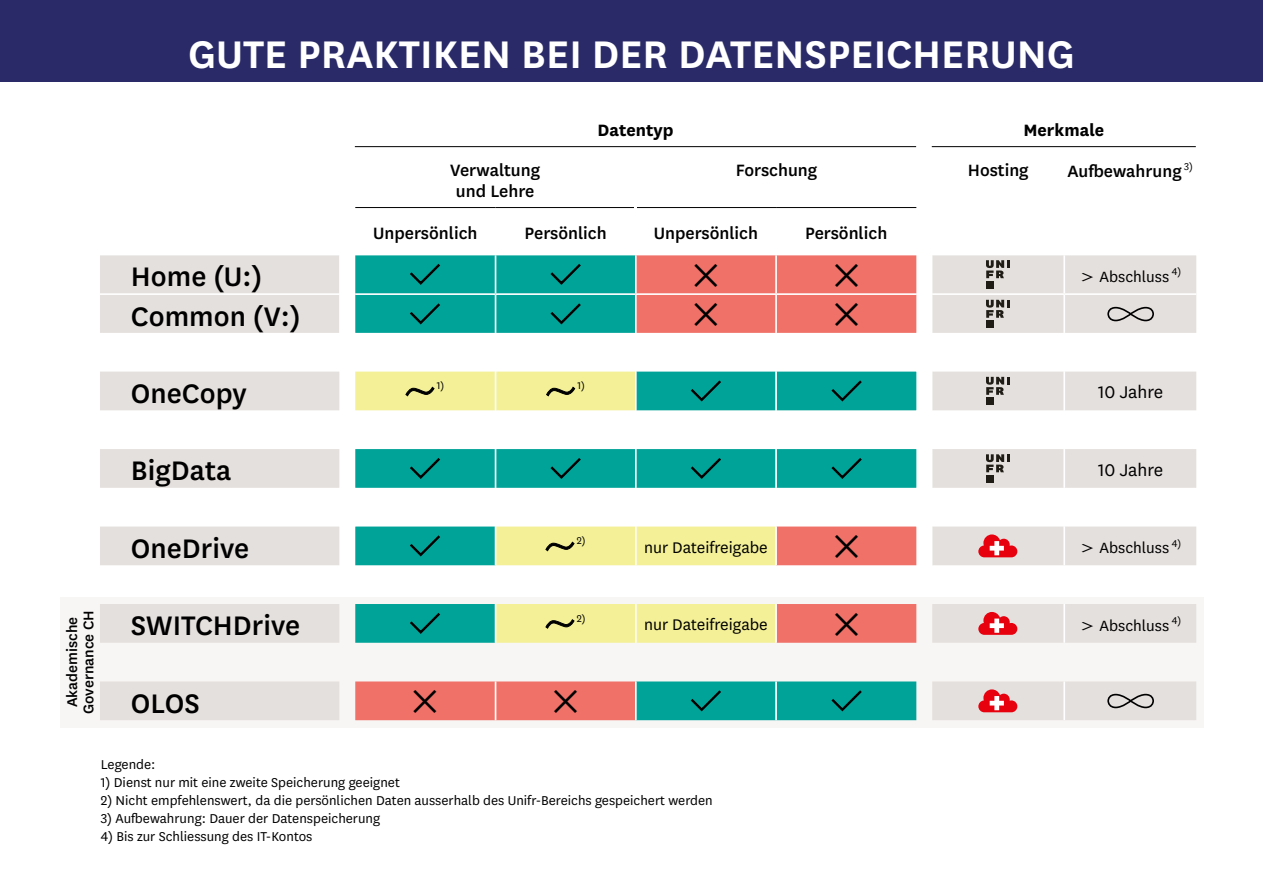
<style>
.page{position:relative;width:1263px;height:893px;background:#fff}
.page>*{position:absolute;margin:0;border:0;box-sizing:border-box;transform-origin:0 0}
.t1{font:600 45px "National Uni Fr";color:#fff}
.t2{font:500 31.35px "National Uni Fr";color:#000}
.t3{font:19.8px "National Uni Fr";color:#000}
.t4{font:500 19.2px/20.5px "National Uni Fr";color:#000}
.t5{font:700 19.2px "National Uni Fr";color:#000}
.t6{font:18px "National Uni Fr";color:#000}
.t7{font:17.4px "National Uni Fr";color:#000}
.t8{font:500 16.5px/16.5px "National Uni Fr";color:#000;text-align:center}
.t9{font:15px "National Uni Fr";color:#000}
.t10{font:11.55px "National Uni Fr";color:#000}
.s1{font-size:19.8px}
</style>
<div class="page">
<div style="left:0;top:0;width:1263px;height:81px;background:#2a2a69"></div>
<div style="left:60px;top:597px;width:1143px;height:130px;background:#f8f6f5"></div>
<svg style="left:100px;top:255px;width:1096px;height:465px;fill:#e4e0dd"></svg>
<svg style="left:355px;top:295px;width:561px;height:425px"></svg>
<svg style="left:339px;top:333px;width:593px;height:194px"></svg>
<hr style="left:355px;top:207px;width:140px;height:1px;background:#000">
<hr style="left:495px;top:207px;width:141px;height:1px;background:#000">
<hr style="left:636px;top:207px;width:140px;height:1px;background:#000">
<hr style="left:776px;top:207px;width:140px;height:1px;background:#000">
<hr style="left:495px;top:295px;width:1px;height:38px;background:#fff">
<hr style="left:635px;top:295px;width:2px;height:38px;background:#fff">
<hr style="left:775px;top:295px;width:2px;height:38px;background:#fff">
<hr style="left:495px;top:333px;width:1px;height:39px;background:#fff">
<hr style="left:635px;top:333px;width:2px;height:39px;background:#fff">
<hr style="left:775px;top:333px;width:2px;height:39px;background:#fff">
<hr style="left:635px;top:372px;width:2px;height:38px;background:#fff">
<hr style="left:775px;top:372px;width:2px;height:38px;background:#fff">
<hr style="left:495px;top:410px;width:1px;height:39px;background:#fff">
<hr style="left:635px;top:410px;width:2px;height:39px;background:#fff">
<hr style="left:775px;top:410px;width:2px;height:39px;background:#fff">
<hr style="left:495px;top:449px;width:1px;height:39px;background:#fff">
<hr style="left:635px;top:449px;width:2px;height:39px;background:#fff">
<hr style="left:775px;top:449px;width:2px;height:39px;background:#fff">
<hr style="left:495px;top:488px;width:1px;height:39px;background:#fff">
<hr style="left:635px;top:488px;width:2px;height:39px;background:#fff">
<hr style="left:775px;top:488px;width:2px;height:39px;background:#fff">
<hr style="left:775px;top:527px;width:2px;height:38px;background:#fff">
<hr style="left:775px;top:604px;width:2px;height:39px;background:#fff">
<hr style="left:495px;top:681px;width:1px;height:39px;background:#fff">
<hr style="left:635px;top:681px;width:2px;height:39px;background:#fff">
<hr style="left:775px;top:681px;width:2px;height:39px;background:#fff">
<hr style="left:100px;top:293px;width:239px;height:2px;background:#fff">
<hr style="left:932px;top:293px;width:132px;height:2px;background:#fff">
<hr style="left:1064px;top:293px;width:132px;height:2px;background:#fff">
<hr style="left:1063px;top:255px;width:2px;height:38px;background:#fff">
<hr style="left:1063px;top:295px;width:2px;height:38px;background:#fff">
<hr style="left:1063px;top:333px;width:2px;height:39px;background:#fff">
<hr style="left:1063px;top:372px;width:2px;height:38px;background:#fff">
<hr style="left:1063px;top:410px;width:2px;height:39px;background:#fff">
<hr style="left:1063px;top:449px;width:2px;height:39px;background:#fff">
<hr style="left:1063px;top:488px;width:2px;height:39px;background:#fff">
<hr style="left:1063px;top:527px;width:2px;height:38px;background:#fff">
<hr style="left:1063px;top:604px;width:2px;height:39px;background:#fff">
<hr style="left:1063px;top:681px;width:2px;height:39px;background:#fff">
<div style="left:986px;top:281px;width:8px;height:7px;background:#1f1b15"></div>
<svg style="left:986px;top:260px;width:24px;height:18px"></svg>
<svg style="left:407px;top:301px;width:36px;height:25px"></svg>
<svg style="left:548px;top:301px;width:35px;height:25px"></svg>
<div style="left:986px;top:320px;width:8px;height:8px;background:#1f1b15"></div>
<svg style="left:986px;top:300px;width:24px;height:18px"></svg>
<svg style="left:1106px;top:306px;width:49px;height:16px"></svg>
<div style="left:355px;top:372px;width:280px;height:38px;background:#f3f097"></div>
<svg style="left:688px;top:378px;width:36px;height:25px"></svg>
<svg style="left:829px;top:378px;width:35px;height:25px"></svg>
<div style="left:986px;top:397px;width:8px;height:8px;background:#1f1b15"></div>
<svg style="left:986px;top:377px;width:24px;height:18px"></svg>
<svg style="left:407px;top:455px;width:36px;height:26px"></svg>
<svg style="left:548px;top:455px;width:35px;height:26px"></svg>
<svg style="left:688px;top:455px;width:36px;height:26px"></svg>
<svg style="left:829px;top:455px;width:35px;height:26px"></svg>
<div style="left:986px;top:475px;width:8px;height:8px;background:#1f1b15"></div>
<svg style="left:986px;top:454px;width:24px;height:18px"></svg>
<svg style="left:407px;top:533px;width:36px;height:25px"></svg>
<svg style="left:978px;top:534px;width:39px;height:23px"></svg>
<svg style="left:407px;top:610px;width:36px;height:26px"></svg>
<svg style="left:495px;top:527px;width:281px;height:116px"></svg>
<svg style="left:978px;top:612px;width:39px;height:23px"></svg>
<svg style="left:688px;top:688px;width:36px;height:25px"></svg>
<svg style="left:829px;top:688px;width:35px;height:25px"></svg>
<svg style="left:978px;top:689px;width:39px;height:23px"></svg>
<svg style="left:1106px;top:693px;width:49px;height:16px"></svg>
<hr style="left:355px;top:146px;width:561px;height:1px;background:#000">
<hr style="left:932px;top:146px;width:264px;height:1px;background:#000">
<hr style="left:634px;top:180px;width:3px;height:54px;background:#fff">
<svg style="left:339px;top:255px;width:593px;height:40px;background:#86958c"></svg>
<svg style="left:694px;top:303px;width:23px;height:23px"></svg>
<svg style="left:835px;top:303px;width:23px;height:23px"></svg>
<svg style="left:835px;top:535px;width:23px;height:23px"></svg>
<svg style="left:835px;top:613px;width:23px;height:23px"></svg>
<svg style="left:414px;top:690px;width:22px;height:23px"></svg>
<svg style="left:554px;top:690px;width:23px;height:23px"></svg>
<h1 class="t1" style="left:188px;top:24px;width:888px">GUTE PRAKTIKEN BEI DER DATENSPEICHERUNG</h1>
<p class="t5" style="left:597px;top:116px;width:78px">Datentyp</p>
<p class="t5" style="left:1023px;top:116px;width:82px">Merkmale</p>
<p class="t4" style="left:450px;top:159px;width:91px">Verwaltung und Lehre</p>
<p class="t4" style="left:736px;top:159px;width:83px">Forschung</p>
<p class="t4" style="left:968px;top:159px;width:62px">Hosting</p>
<p class="t4" style="left:1067px;top:159px;width:127px">Aufbewahrung <sup>3)</sup></p>
<p class="t4" style="left:373px;top:221px;width:106px">Unpersönlich</p>
<p class="t4" style="left:525px;top:221px;width:84px">Persönlich</p>
<p class="t4" style="left:654px;top:221px;width:106px">Unpersönlich</p>
<p class="t4" style="left:805px;top:221px;width:84px">Persönlich</p>
<h2 class="t2" style="left:131px;top:255px;width:133px">Home (U:)</h2>
<p class="t7" style="left:1080px;top:265px;width:103px"><span class="s1">&gt;</span> Abschluss <sup>4)</sup></p>
<h2 class="t2" style="left:131px;top:295px;width:171px">Common (V:)</h2>
<h2 class="t2" style="left:131px;top:372px;width:117px">OneCopy</h2>
<p class="t10" style="left:437px;top:378px;width:9px">1)</p>
<p class="t10" style="left:577px;top:378px;width:9px">1)</p>
<h3 class="t3" style="left:1098px;top:379px;width:67px">10 Jahre</h3>
<h2 class="t2" style="left:131px;top:449px;width:102px">BigData</h2>
<h3 class="t3" style="left:1098px;top:457px;width:67px">10 Jahre</h3>
<p class="t8" style="left:63px;top:714px;width:106px;rotate:-90deg">Akademische<br>Governance CH</p>
<h2 class="t2" style="left:131px;top:527px;width:120px">OneDrive</h2>
<p class="t10" style="left:577px;top:533px;width:10px">2)</p>
<p class="t6" style="left:644px;top:535px;width:125px">nur Dateifreigabe</p>
<p class="t7" style="left:1080px;top:537px;width:103px"><span class="s1">&gt;</span> Abschluss <sup>4)</sup></p>
<h2 class="t2" style="left:131px;top:604px;width:171px">SWITCHDrive</h2>
<p class="t10" style="left:577px;top:611px;width:10px">2)</p>
<p class="t6" style="left:644px;top:613px;width:125px">nur Dateifreigabe</p>
<p class="t7" style="left:1080px;top:614px;width:103px"><span class="s1">&gt;</span> Abschluss <sup>4)</sup></p>
<h2 class="t2" style="left:131px;top:682px;width:70px">OLOS</h2>
<p class="t9" style="left:101px;top:755px;width:56px">Legende:</p>
<p class="t9" style="left:101px;top:773px;width:301px">1) Dienst nur mit eine zweite Speicherung geeignet</p>
<p class="t9" style="left:101px;top:791px;width:613px">2) Nicht empfehlenswert, da die persönlichen Daten ausserhalb des Unifr-Bereichs gespeichert werden</p>
<p class="t9" style="left:101px;top:809px;width:281px">3) Aufbewahrung: Dauer der Datenspeicherung</p>
<p class="t9" style="left:101px;top:827px;width:213px">4) Bis zur Schliessung des IT-Kontos</p>
</div>
